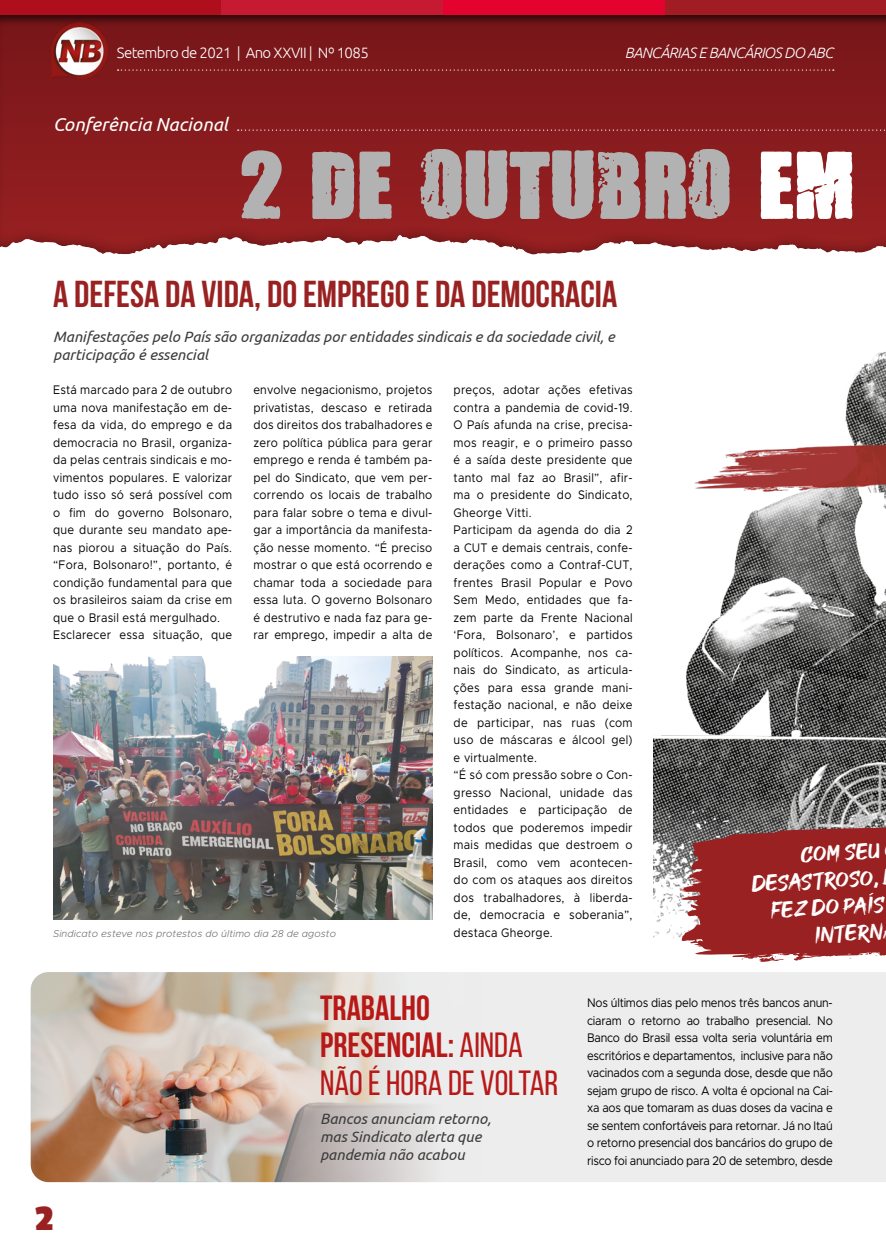
<style>
.page{position:relative;width:886px;height:1241px;background:#fff}
.page>*{position:absolute;margin:0;border:0;box-sizing:border-box;transform-origin:0 0}
.t1{font:87.5px "Madrid Grunge";letter-spacing:-.015em;color:#b3b2b2}
.t2{font:700 37.5px "Bebas Neue";color:#992121}
.t3{font:700 37.5px "Passion One";color:#992121}
.t4{font:35px/37.5px "Bebas Neue";color:#b71918}
.t5{font:22.5px/27px "GOODBRUSH";color:#fff;text-align:right}
.t6{font:italic 18.75px "Ubuntu";color:#fff}
.t7{font:italic 15px/18px "Ubuntu";color:#3c3c3b}
.t8{font:300 15px "Ubuntu";letter-spacing:-.04em;color:#fff}
.t9{font:italic 300 15px "Ubuntu";letter-spacing:-.04em;color:#fff}
.t10{font:12.5px/17.5px "Metropolis";letter-spacing:.02em;color:#000;scale:.9 1}
.t11{font:italic 300 10px "Metropolis";letter-spacing:.01em;color:#706f6f}
.s1{color:#fff}
.s2{font-weight:700}
</style>
<div class="page">
<div style="left:0;top:0;width:886px;height:256px;background:#000;opacity:.9"></div>
<img style="left:654px;top:352px;width:232px;height:586px">
<div style="left:481px;top:972px;width:405px;height:209px;background:#ededed"></div>
<img style="left:31px;top:972px;width:450px;height:209px">
<svg style="left:238px;top:129px;width:648px;height:2px"></svg>
<img style="left:53px;top:656px;width:379px;height:263px">
<svg style="left:118px;top:69px;width:716px;height:2px"></svg>
<div style="left:0;top:0;width:886px;height:27px;background:#000;opacity:.6"></div>
<div style="left:664px;top:0;width:222px;height:14px;background:#a21d23"></div>
<div style="left:0;top:0;width:221px;height:14px;background:#af0e1c"></div>
<div style="left:221px;top:0;width:222px;height:14px;background:#c61a32"></div>
<div style="left:443px;top:0;width:221px;height:14px;background:#e4032e"></div>
<svg style="left:679px;top:819px;width:207px;height:142px;background:#9d3c3c"></svg>
<p class="t8" style="left:117px;top:43px;width:253px">Setembro de 2021 | Ano XXVII | Nº 1085</p>
<p class="t9" style="left:625px;top:43px;width:210px">BANCÁRIAS E BANCÁRIOS DO ABC</p>
<h3 class="t6" style="left:53px;top:113px;width:176px">Conferência Nacional</h3>
<h1 class="t1" style="left:240px;top:146px;width:617px">2 DE OUTUBRO <span class="s1">EM</span></h1>
<h2 class="t2" style="left:53px;top:273px;width:565px">A DEFESA DA VIDA, DO EMPREGO E DA DEMOCRACIA</h2>
<p class="t7" style="left:53px;top:327px;width:563px">Manifestações pelo País são organizadas por entidades sindicais e da sociedade civil, e participação é essencial</p>
<p class="t10" style="left:53px;top:381px;width:200px">Está marcado para 2 de outubro uma nova manifestação em de&shy;fesa da vida, do emprego e da democracia no Brasil, organiza&shy;da pelas centrais sindicais e mo&shy;vimentos populares. E valorizar tudo isso só será possível com o fim do governo Bolsonaro, que durante seu mandato ape&shy;nas piorou a situação do País. “Fora, Bolsonaro!”, portanto, é condição fundamental para que os brasileiros saiam da crise em que o Brasil está mergulhado.<br>Esclarecer essa situação, que</p>
<p class="t10" style="left:253px;top:381px;width:200px;text-align:justify">envolve negacionismo, projetos privatistas, descaso e retirada dos direitos dos trabalhadores e zero política pública para gerar emprego e renda é também pa&shy;pel do Sindicato, que vem per&shy;correndo os locais de trabalho para falar sobre o tema e divul&shy;gar a importância da manifesta&shy;ção nesse momento. “É preciso mostrar o que está ocorrendo e chamar toda a sociedade para essa luta. O governo Bolsonaro é destrutivo e nada faz para ge&shy;rar emprego, impedir a alta de</p>
<p class="t10" style="left:454px;top:381px;width:200px">preços, adotar ações efetivas contra a pandemia de covid-19.<br>O País afunda na crise, precisa&shy;mos reagir, e o primeiro passo é a saída deste presidente que tanto mal faz ao Brasil”, afir&shy;ma o presidente do Sindicato,<br>Gheorge Vitti.<br>Participam da agenda do dia 2 a CUT e demais centrais, confe&shy;derações como a Contraf-CUT, frentes Brasil Popular e Povo<br>Sem Medo, entidades que fa&shy;zem parte da Frente Nacional ‘Fora, Bolsonaro’, e partidos políticos. Acompanhe, nos ca&shy;nais do Sindicato, as articula&shy;ções para essa grande mani&shy;festação nacional, e não deixe de participar, nas ruas (com uso de máscaras e álcool gel) e virtualmente.<br>“É só com pressão sobre o Con&shy;gresso Nacional, unidade das entidades e participação de todos que poderemos impedir mais medidas que destroem o<br>Brasil, como vem acontecen&shy;do com os ataques aos direitos dos trabalhadores, à liberda&shy;de, democracia e soberania”, destaca Gheorge.</p>
<p class="t11" style="left:53px;top:927px;width:284px">Sindicato esteve nos protestos do último dia 28 de agosto</p>
<h3 class="t5" style="left:750px;top:844px;width:133px;rotate:-3deg">Com seu desastroso, fez do país intern</h3>
<h2 class="t3" style="left:36px;top:1198px;width:19px">2</h2>
<h3 class="t4" style="left:320px;top:988px;width:240px"><span class="s2">TRABALHO<br>PRESENCIAL:</span> AINDA<br>NÃO É HORA DE VOLTAR</h3>
<p class="t7" style="left:320px;top:1108px;width:172px">Bancos anunciam retorno, mas Sindicato alerta que pandemia não acabou</p>
<p class="t10" style="left:587px;top:993px;width:275px;text-align:justify">Nos últimos dias pelo menos três bancos anun&shy;ciaram o retorno ao trabalho presencial. No Banco do Brasil essa volta seria voluntária em escritórios e departamentos, inclusive para não vacinados com a segunda dose, desde que não sejam grupo de risco. A volta é opcional na Cai&shy;xa aos que tomaram as duas doses da vacina e se sentem confortáveis para retornar. Já no Itaú o retorno presencial dos bancários do grupo de risco foi anunciado para 20 de setembro, desde</p>
</div>
